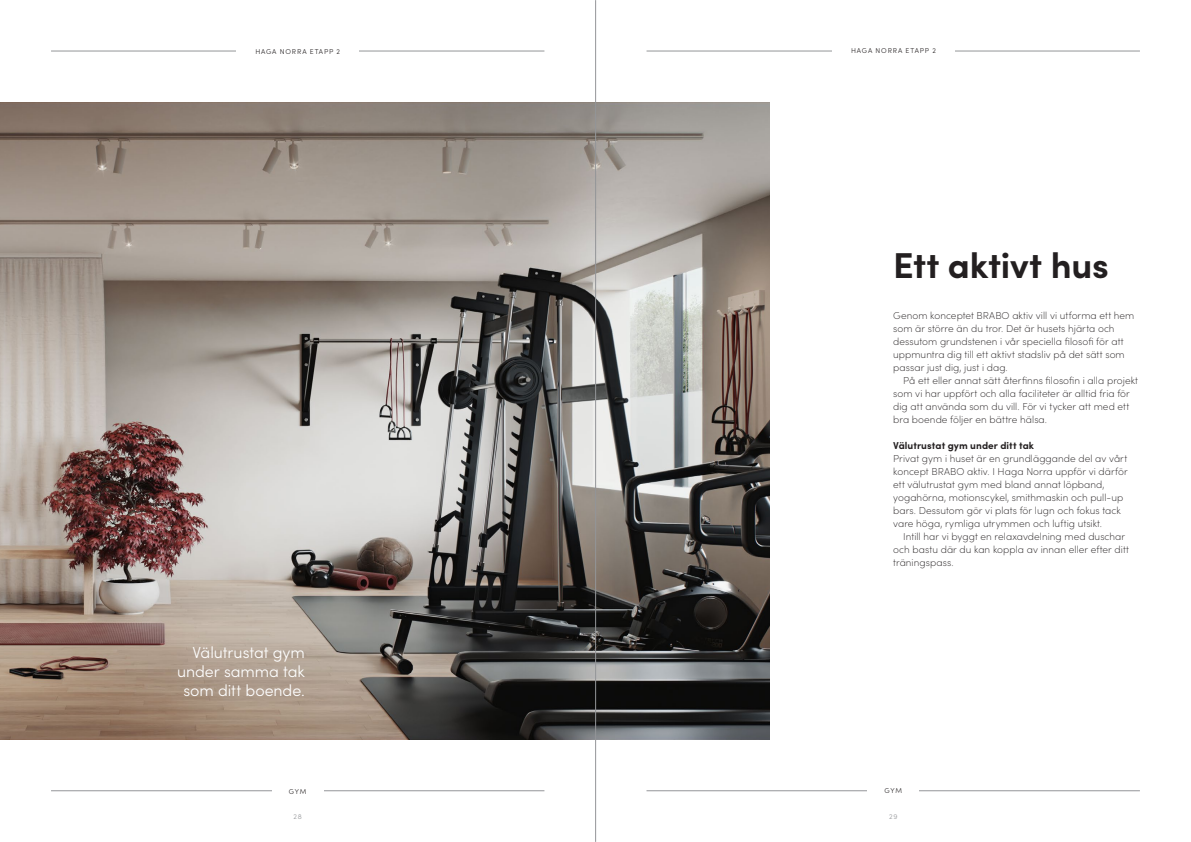
<style>
.page{position:relative;width:1191px;height:842px;background:#fff}
.page>*{position:absolute;margin:0;border:0;box-sizing:border-box;transform-origin:0 0}
.Headline_36pt_Bold{font:700 36px "Sofia Pro";letter-spacing:-.005em;color:#231f20}
.t1{font:300 16px/19px "Sofia Pro";letter-spacing:-.005em;color:#fff;text-align:right}
.Body{font:200 10px/13px "Sofia Pro";letter-spacing:.005em;color:#231f20}
.Sub_headline{font:700 10px "Sofia Pro";letter-spacing:.005em;color:#231f20}
.Body-2{font:300 7px "Sofia Pro";letter-spacing:.12em;color:#231f20}
.t2{font:300 7px "Sofia Pro";color:#939598}
</style>
<div class="page">
<img style="left:0;top:102px;width:770px;height:638px">
<hr style="left:595px;top:0;width:1px;height:842px;background:#939598">
<hr style="left:646px;top:51px;width:494px;height:1px;background:#939598">
<hr style="left:51px;top:51px;width:493px;height:1px;background:#939598">
<div style="left:237px;top:49px;width:122px;height:5px;background:#fff"></div>
<div style="left:832px;top:48px;width:122px;height:5px;background:#fff"></div>
<hr style="left:51px;top:790px;width:493px;height:1px;background:#939598">
<hr style="left:646px;top:790px;width:494px;height:1px;background:#939598">
<div style="left:272px;top:788px;width:51px;height:6px;background:#fff"></div>
<div style="left:867px;top:788px;width:51px;height:5px;background:#fff"></div>
<p class="Body-2" style="left:255px;top:46px;width:86px">HAGA NORRA ETAPP 2</p>
<p class="Body-2" style="left:851px;top:46px;width:86px">HAGA NORRA ETAPP 2</p>
<p class="Headline_36pt_Bold" style="left:893px;top:237px;width:217px">Ett aktivt hus</p>
<p class="t1" style="left:177px;top:642px;width:129px">Välutrustat gym under samma tak som ditt boende.</p>
<p class="Body" style="left:893px;top:308px;width:243px">Genom konceptet BRABO aktiv vill vi utforma ett hem som är större än du tror. Det är husets hjärta och dessutom grundstenen i vår speciella filosofi för att uppmuntra dig till ett aktivt stadsliv på det sätt som passar just dig, just i dag.</p>
<p class="Body" style="left:893px;top:373px;width:246px;text-indent:10px">På ett eller annat sätt återfinns filosofin i alla projekt som vi har uppfört och alla faciliteter är alltid fria för dig att använda som du vill. För vi tycker att med ett bra boende följer en bättre hälsa.</p>
<p class="Sub_headline" style="left:893px;top:438px;width:142px">Välutrustat gym under ditt tak</p>
<p class="Body" style="left:893px;top:451px;width:236px">Privat gym i huset är en grundläggande del av vårt koncept BRABO aktiv. I Haga Norra uppför vi därför ett välutrustat gym med bland annat löpband, yogahörna, motionscykel, smithmaskin och pull-up bars. Dessutom gör vi plats för lugn och fokus tack vare höga, rymliga utrymmen och luftig utsikt.</p>
<p class="Body" style="left:893px;top:529px;width:237px;text-indent:10px">Intill har vi byggt en relaxavdelning med duschar och bastu där du kan koppla av innan eller efter ditt träningspass.</p>
<p class="Body-2" style="left:289px;top:786px;width:19px">GYM</p>
<p class="Body-2" style="left:884px;top:786px;width:19px">GYM</p>
<p class="t2" style="left:293px;top:811px;width:10px">28</p>
<p class="t2" style="left:889px;top:811px;width:10px">29</p>
</div>
